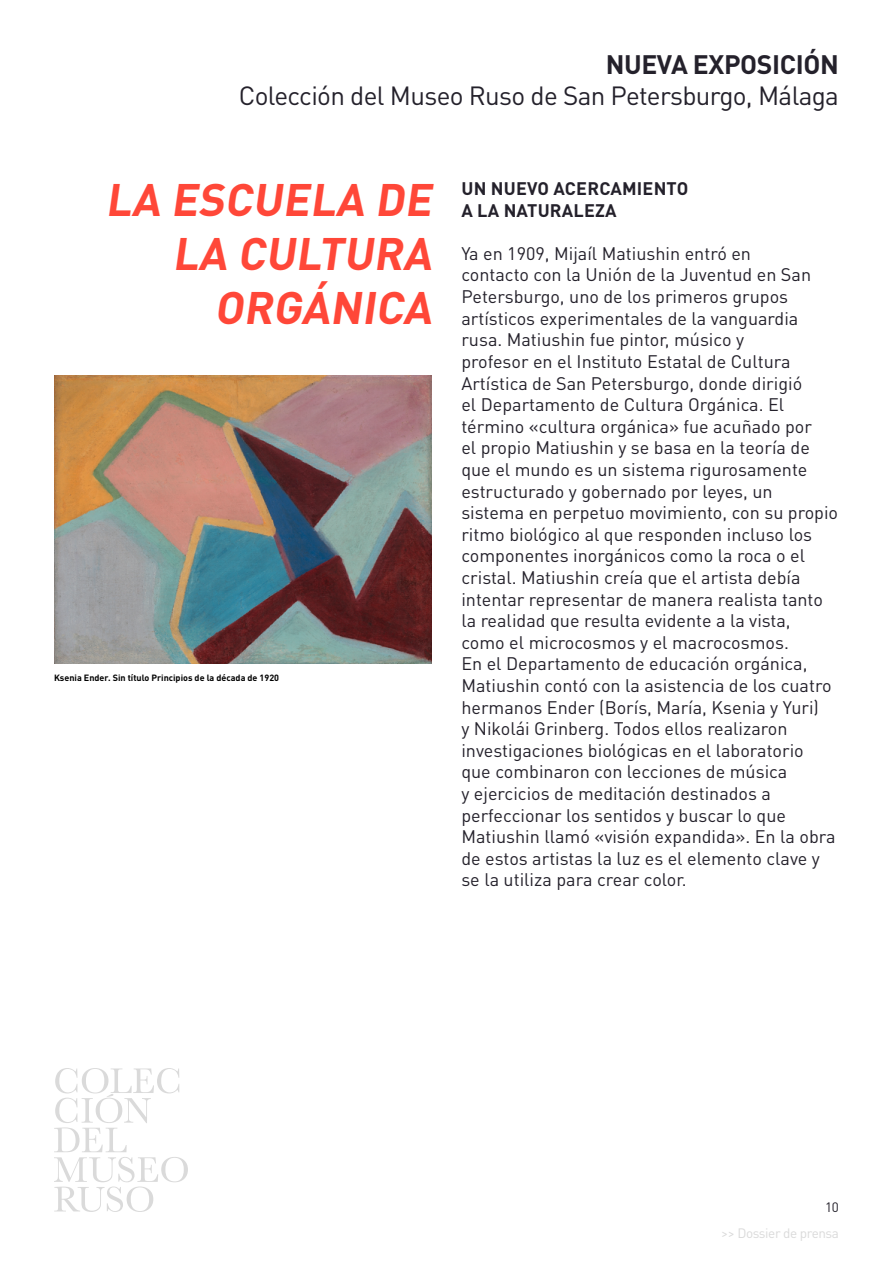
<style>
.page{position:relative;width:893px;height:1263px;background:#fff}
.page>*{position:absolute;margin:0;border:0;box-sizing:border-box;transform-origin:0 0}
.t1{font:700 45px/54px "DIN Pro";color:#ff4738;text-align:right}
.t2{font:700 26.4px "DIN Pro";letter-spacing:-.015em;color:#24212b}
.t3{font:26.1px "DIN Pro";letter-spacing:-.025em;color:#24212b}
.t4{font:18px/21.6px "DIN Pro";color:#24212b}
.t5{font:700 18px/21.6px "DIN Pro";letter-spacing:.01em;color:#24212b}
.t6{font:13.5px "DIN Pro";letter-spacing:-.03em;color:#dadada}
.t7{font:13.5px "DIN Pro";color:#24212b}
.t8{font:700 9px "DIN Pro";color:#000}
</style>
<div class="page">
<svg style="left:54px;top:1068px;width:134px;height:144px"></svg>
<img style="left:54px;top:376px;width:378px;height:288px">
<h2 class="t2" style="left:606px;top:47px;width:235px">NUEVA EXPOSICIÓN</h2>
<h3 class="t3" style="left:239px;top:78px;width:602px">Colección del Museo Ruso de San Petersburgo, Málaga</h3>
<h1 class="t1" style="left:106px;top:171px;width:336px">LA ESCUELA DE<br>LA CULTURA<br>ORGÁNICA</h1>
<p class="t8" style="left:54px;top:672px;width:227px">Ksenia Ender. Sin título Principios de la década de 1920</p>
<p class="t5" style="left:461px;top:177px;width:228px">UN NUEVO ACERCAMIENTO<br>A LA NATURALEZA</p>
<p class="t4" style="left:461px;top:242px;width:378px">Ya en 1909, Mijaíl Matiushin entró en<br>contacto con la Unión de la Juventud en San Petersburgo, uno de los primeros grupos artísticos experimentales de la vanguardia rusa. Matiushin fue pintor, músico y<br>profesor en el Instituto Estatal de Cultura Artística de San Petersburgo, donde dirigió<br>el Departamento de Cultura Orgánica. El término «cultura orgánica» fue acuñado por<br>el propio Matiushin y se basa en la teoría de que el mundo es un sistema rigurosamente estructurado y gobernado por leyes, un sistema en perpetuo movimiento, con su propio ritmo biológico al que responden incluso los componentes inorgánicos como la roca o el cristal. Matiushin creía que el artista debía intentar representar de manera realista tanto la realidad que resulta evidente a la vista, como el microcosmos y el macrocosmos.<br>En el Departamento de educación orgánica, Matiushin contó con la asistencia de los cuatro hermanos Ender (Borís, María, Ksenia y Yuri)<br>y Nikolái Grinberg. Todos ellos realizaron investigaciones biológicas en el laboratorio<br>que combinaron con lecciones de música<br>y ejercicios de meditación destinados a perfeccionar los sentidos y buscar lo que Matiushin llamó «visión expandida». En la obra de estos artistas la luz es el elemento clave y se la utiliza para crear color.</p>
<p class="t7" style="left:825px;top:1197px;width:15px">10</p>
<p class="t6" style="left:721px;top:1224px;width:119px">&gt;&gt; Dossier de prensa</p>
</div>
